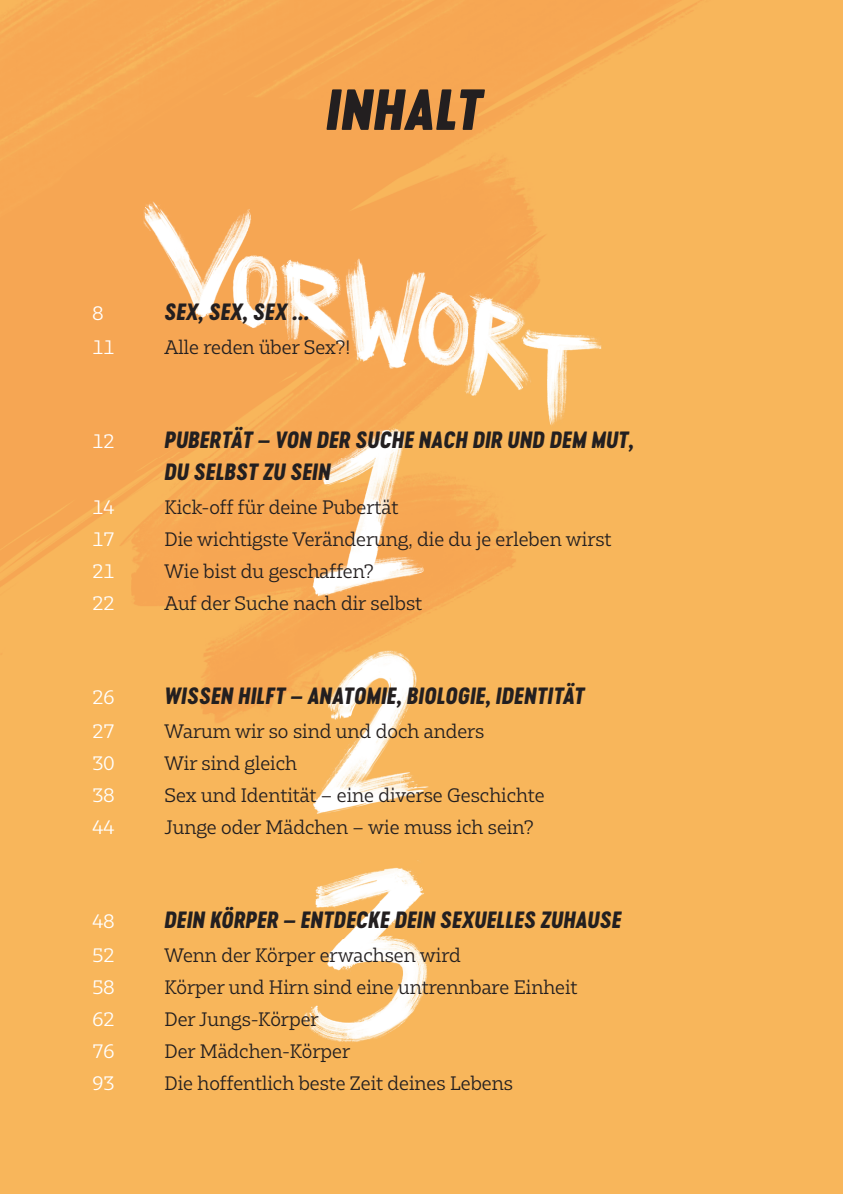
<style>
.page{position:relative;width:843px;height:1194px;background:#fff}
.page>*{position:absolute;margin:0;border:0;box-sizing:border-box;transform-origin:0 0}
.t1{font:italic 54px "Cervo Neue Black Neue";color:#231f20}
.t2{font:italic 22px/32px "Cervo Neue Extra Bold Neue";color:#231f20}
.t3{font:18.4px "Bw Glenn Slab";color:#231f20}
.t4{font:18.4px "Bw Glenn Slab";color:#fff}
</style>
<div class="page">
<img style="left:0;top:0;width:842px;height:1194px">
<svg style="left:839px;top:0;width:4px;height:3px"></svg>
<svg style="left:839px;top:1191px;width:4px;height:3px"></svg>
<h1 class="t1" style="left:326px;top:71px;width:159px">INHALT</h1>
<p class="t4" style="left:92px;top:301px;width:12px">8</p>
<p class="t2" style="left:164px;top:295px;width:146px">SEX, SEX, SEX …</p>
<p class="t4" style="left:92px;top:335px;width:23px">11</p>
<p class="t3" style="left:164px;top:335px;width:187px">Alle reden über Sex?!</p>
<p class="t4" style="left:92px;top:429px;width:23px">12</p>
<p class="t2" style="left:164px;top:423px;width:471px">PUBERTÄT – VON DER SUCHE NACH DIR UND DEM MUT,<br>DU SELBST ZU SEIN</p>
<p class="t4" style="left:92px;top:495px;width:23px">14</p>
<p class="t3" style="left:164px;top:495px;width:235px">Kick-off für deine Pubertät</p>
<p class="t4" style="left:92px;top:527px;width:23px">17</p>
<p class="t3" style="left:164px;top:527px;width:448px">Die wichtigste Veränderung, die du je erleben wirst</p>
<p class="t4" style="left:92px;top:559px;width:23px">21</p>
<p class="t3" style="left:164px;top:559px;width:211px">Wie bist du geschaffen?</p>
<p class="t4" style="left:92px;top:591px;width:23px">22</p>
<p class="t3" style="left:164px;top:591px;width:259px">Auf der Suche nach dir selbst</p>
<p class="t4" style="left:92px;top:685px;width:23px">26</p>
<p class="t2" style="left:164px;top:679px;width:422px">WISSEN HILFT – ANATOMIE, BIOLOGIE, IDENTITÄT</p>
<p class="t4" style="left:92px;top:719px;width:23px">27</p>
<p class="t3" style="left:164px;top:719px;width:321px">Warum wir so sind und doch anders</p>
<p class="t4" style="left:92px;top:751px;width:23px">30</p>
<p class="t3" style="left:164px;top:751px;width:134px">Wir sind gleich</p>
<p class="t4" style="left:92px;top:783px;width:23px">38</p>
<p class="t3" style="left:164px;top:783px;width:381px">Sex und Identität – eine diverse Geschichte</p>
<p class="t4" style="left:92px;top:815px;width:23px">44</p>
<p class="t3" style="left:164px;top:815px;width:370px">Junge oder Mädchen – wie muss ich sein?</p>
<p class="t4" style="left:92px;top:909px;width:23px">48</p>
<p class="t2" style="left:164px;top:903px;width:458px">DEIN KÖRPER – ENTDECKE DEIN SEXUELLES ZUHAUSE</p>
<p class="t4" style="left:92px;top:943px;width:23px">52</p>
<p class="t3" style="left:164px;top:943px;width:298px">Wenn der Körper erwachsen wird</p>
<p class="t4" style="left:92px;top:975px;width:23px">58</p>
<p class="t3" style="left:164px;top:975px;width:414px">Körper und Hirn sind eine untrennbare Einheit</p>
<p class="t4" style="left:92px;top:1007px;width:23px">62</p>
<p class="t3" style="left:164px;top:1007px;width:156px">Der Jungs-Körper</p>
<p class="t4" style="left:92px;top:1039px;width:23px">76</p>
<p class="t3" style="left:164px;top:1039px;width:187px">Der Mädchen-Körper</p>
<p class="t4" style="left:92px;top:1071px;width:23px">93</p>
<p class="t3" style="left:164px;top:1071px;width:350px">Die hoffentlich beste Zeit deines Lebens</p>
</div>
